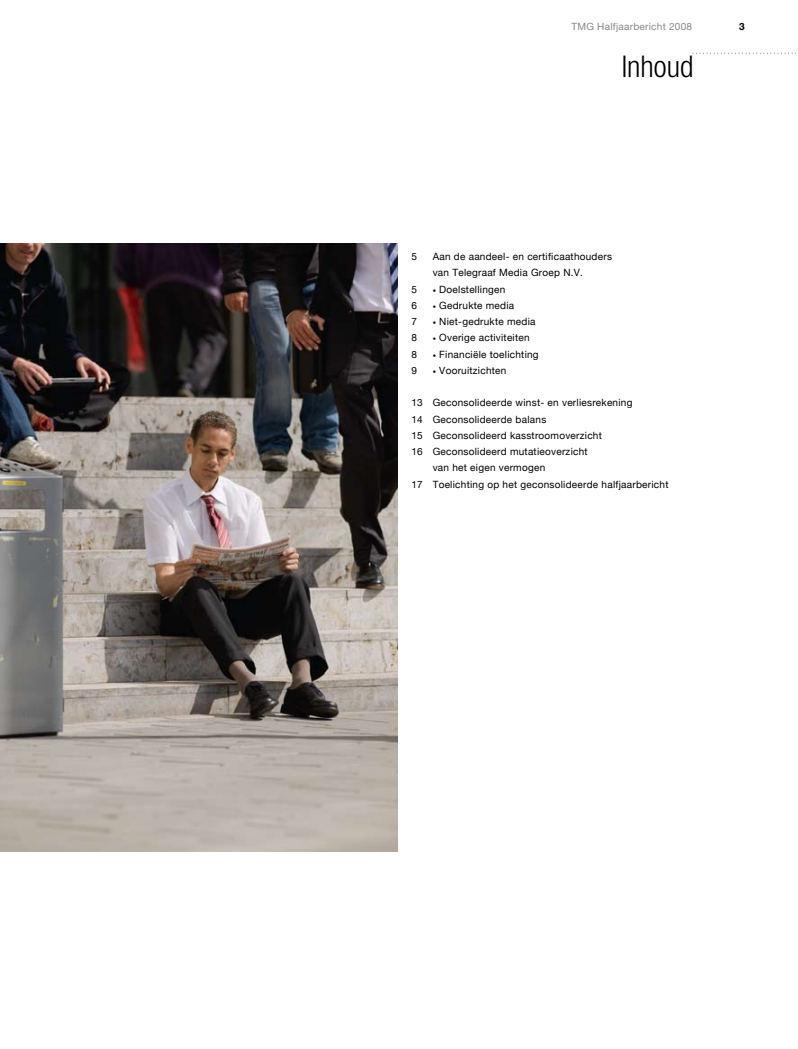
<style>
.page{position:relative;width:798px;height:1049px;background:#fff}
.page>*{position:absolute;margin:0;border:0;box-sizing:border-box;transform-origin:0 0}
.t1{font:300 condensed 30px "Helvetica Neue";color:#000}
.t2{font:10px/16.2px "Helvetica Neue";letter-spacing:.025em;color:#000}
.t3{font:10px "Helvetica Neue";letter-spacing:.025em;color:#878786}
.t4{font:700 10px "Helvetica Neue";color:#000}
.s1{font-weight:900}
</style>
<div class="page">
<img style="left:0;top:244px;width:397px;height:607px">
<svg style="left:692px;top:53px;width:101px;height:1px"></svg>
<p class="t3" style="left:571px;top:21px;width:122px">TMG Halfjaarbericht 2008</p>
<p class="t4" style="left:739px;top:20px;width:7px">3</p>
<h1 class="t1" style="left:621px;top:49px;width:73px">Inhoud</h1>
<p class="t2" style="left:411px;top:248px;width:7px">5</p>
<p class="t2" style="left:432px;top:248px;width:181px">Aan de aandeel- en certificaathouders van Telegraaf Media Groep N.V.</p>
<p class="t2" style="left:411px;top:281px;width:7px">5</p>
<p class="t2" style="left:432px;top:281px;width:74px"><span class="s1">·</span> Doelstellingen</p>
<p class="t2" style="left:411px;top:297px;width:7px">6</p>
<p class="t2" style="left:432px;top:297px;width:83px"><span class="s1">·</span> Gedrukte media</p>
<p class="t2" style="left:411px;top:313px;width:7px">7</p>
<p class="t2" style="left:432px;top:313px;width:104px"><span class="s1">·</span> Niet-gedrukte media</p>
<p class="t2" style="left:411px;top:329px;width:7px">8</p>
<p class="t2" style="left:432px;top:329px;width:98px"><span class="s1">·</span> Overige activiteiten</p>
<p class="t2" style="left:411px;top:346px;width:7px">8</p>
<p class="t2" style="left:432px;top:346px;width:107px"><span class="s1">·</span> Financiële toelichting</p>
<p class="t2" style="left:411px;top:362px;width:7px">9</p>
<p class="t2" style="left:432px;top:362px;width:75px"><span class="s1">·</span> Vooruitzichten</p>
<p class="t2" style="left:411px;top:394px;width:222px">13 Geconsolideerde winst- en verliesrekening</p>
<p class="t2" style="left:411px;top:411px;width:136px">14 Geconsolideerde balans</p>
<p class="t2" style="left:411px;top:427px;width:192px">15 Geconsolideerd kasstroomoverzicht</p>
<p class="t2" style="left:411px;top:443px;width:178px">16 Geconsolideerd mutatieoverzicht</p>
<p class="t2" style="left:432px;top:459px;width:114px">van het eigen vermogen</p>
<p class="t2" style="left:411px;top:476px;width:258px">17 Toelichting op het geconsolideerde halfjaarbericht</p>
</div>
